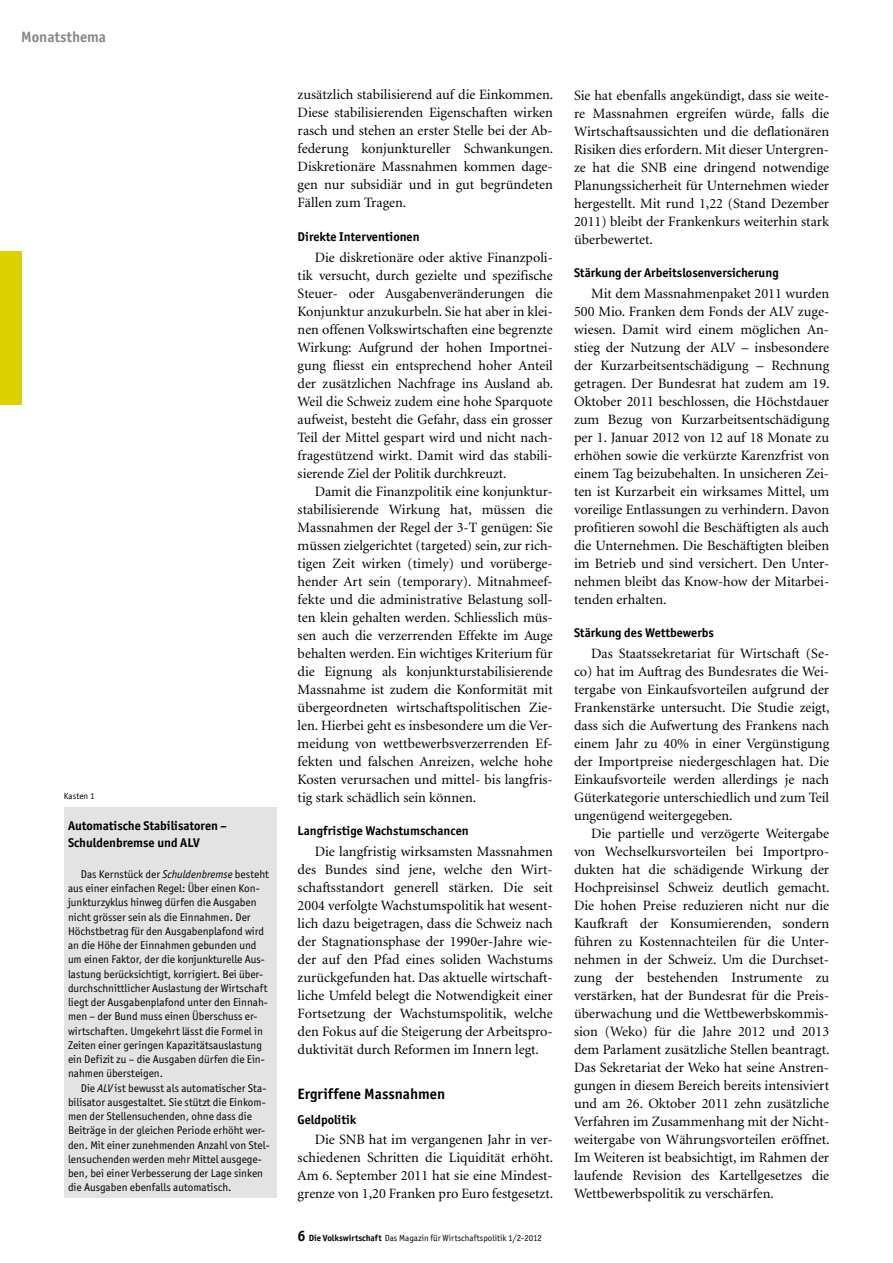
<style>
.page{position:relative;width:893px;height:1263px;background:#fff}
.page>*{position:absolute;margin:0;border:0;box-sizing:border-box;transform-origin:0 0}
.t1{font:700 15px "Officina San ITC";color:#000}
.t2{font:700 15px "Officina San ITC";color:#868786}
.t3{font:14.25px/18px "Minion";color:#000;text-align:justify}
.t4{font:700 12.75px/16.5px "Officina San ITC";color:#000}
.t5{font:11.25px/14.2px "Officina San ITC";color:#000}
.t6{font:9px "Officina San ITC";color:#000}
.s1{font-style:italic}
.s2{font-weight:700;font-size:15px}
.s3{font-weight:700}
</style>
<div class="page">
<div style="left:0;top:252px;width:21px;height:153px;background:#dcd100"></div>
<div style="left:64px;top:807px;width:212px;height:390px;background:#e3e3e3"></div>
<p class="t2" style="left:21px;top:27px;width:86px">Monatsthema</p>
<p class="t6" style="left:64px;top:791px;width:32px">Kasten 1</p>
<p class="t4" style="left:68px;top:818px;width:160px">Automatische Stabilisatoren –<br>Schuldenbremse und ALV</p>
<p class="t5" style="left:68px;top:867px;width:202px;text-indent:13px">Das Kernstück der <span class="s1">Schuldenbremse</span> besteht aus einer einfachen Regel: Über einen Kon&shy;junkturzyklus hinweg dürfen die Ausgaben nicht grösser sein als die Einnahmen. Der Höchstbetrag für den Ausgabenplafond wird an die Höhe der Einnahmen gebunden und um einen Faktor, der die konjunkturelle Aus&shy;lastung berücksichtigt, korrigiert. Bei über&shy;durchschnittlicher Auslastung der Wirtschaft liegt der Ausgabenplafond unter den Einnah&shy;men – der Bund muss einen Überschuss er&shy;wirtschaften. Umgekehrt lässt die Formel in Zeiten einer geringen Kapazitätsauslastung ein Defizit zu – die Ausgaben dürfen die Ein&shy;nahmen übersteigen.</p>
<p class="t5" style="left:68px;top:1080px;width:203px;text-indent:13px">Die <span class="s1">ALV</span> ist bewusst als automatischer Sta&shy;bilisator ausgestaltet. Sie stützt die Einkom&shy;men der Stellensuchenden, ohne dass die Beiträge in der gleichen Periode erhöht wer&shy;den. Mit einer zunehmenden Anzahl von Stel&shy;lensuchenden werden mehr Mittel ausgege&shy;ben, bei einer Verbesserung der Lage sinken die Ausgaben ebenfalls automatisch.</p>
<p class="t3" style="left:298px;top:86px;width:257px">zusätzlich stabilisierend auf die Einkommen.<br>Diese stabilisierenden Eigenschaften wirken rasch und stehen an erster Stelle bei der Ab&shy;federung konjunktureller Schwankungen.<br>Diskretionäre Massnahmen kommen dage&shy;gen nur subsidiär und in gut begründeten Fällen zum Tragen.</p>
<p class="t4" style="left:298px;top:228px;width:123px">Direkte Interventionen</p>
<p class="t3" style="left:298px;top:248px;width:257px;text-indent:17px">Die diskretionäre oder aktive Finanzpoli&shy;tik versucht, durch gezielte und spezifische Steuer- oder Ausgabenveränderungen die Konjunktur anzukurbeln. Sie hat aber in klei&shy;nen offenen Volkswirtschaften eine begrenzte Wirkung: Aufgrund der hohen Importnei&shy;gung fliesst ein entsprechend hoher Anteil der zusätzlichen Nachfrage ins Ausland ab.<br>Weil die Schweiz zudem eine hohe Sparquote aufweist, besteht die Gefahr, dass ein grosser Teil der Mittel gespart wird und nicht nach&shy;fragestützend wirkt. Damit wird das stabili&shy;sierende Ziel der Politik durchkreuzt.</p>
<p class="t3" style="left:298px;top:482px;width:257px;text-indent:17px">Damit die Finanzpolitik eine konjunktur&shy;stabilisierende Wirkung hat, müssen die Massnahmen der Regel der 3-T genügen: Sie müssen zielgerichtet (targeted) sein, zur rich&shy;tigen Zeit wirken (timely) und vorüberge&shy;hender Art sein (temporary). Mitnahmeef&shy;fekte und die administrative Belastung soll&shy;ten klein gehalten werden. Schliesslich müs&shy;sen auch die verzerrenden Effekte im Auge behalten werden. Ein wichtiges Kriterium für die Eignung als konjunkturstabilisierende Massnahme ist zudem die Konformität mit übergeordneten wirtschaftspolitischen Zie&shy;len. Hierbei geht es insbesondere um die Ver&shy;meidung von wettbewerbsverzerrenden Ef&shy;fekten und falschen Anreizen, welche hohe Kosten verursachen und mittel- bis langfris&shy;tig stark schädlich sein können.</p>
<p class="t4" style="left:298px;top:822px;width:172px">Langfristige Wachstumschancen</p>
<p class="t3" style="left:298px;top:842px;width:257px;text-indent:17px">Die langfristig wirksamsten Massnahmen des Bundes sind jene, welche den Wirt&shy;schaftsstandort generell stärken. Die seit 2004 verfolgte Wachstumspolitik hat wesent&shy;lich dazu beigetragen, dass die Schweiz nach der Stagnationsphase der 1990er-Jahre wie&shy;der auf den Pfad eines soliden Wachstums zurückgefunden hat. Das aktuelle wirtschaft&shy;liche Umfeld belegt die Notwendigkeit einer Fortsetzung der Wachstumspolitik, welche den Fokus auf die Steigerung der Arbeitspro&shy;duktivität durch Reformen im Innern legt.</p>
<p class="t1" style="left:298px;top:1084px;width:149px">Ergriffene Massnahmen</p>
<p class="t4" style="left:298px;top:1111px;width:60px">Geldpolitik</p>
<p class="t3" style="left:298px;top:1130px;width:257px;text-indent:17px">Die SNB hat im vergangenen Jahr in ver&shy;schiedenen Schritten die Liquidität erhöht.<br>Am 6. September 2011 hat sie eine Mindest&shy;grenze von 1,20 Franken pro Euro festgesetzt.</p>
<p class="t6" style="left:298px;top:1232px;width:246px"><span class="s2">6</span> <span class="s3">Die Volkswirtschaft</span> Das Magazin für Wirtschaftspolitik 1/2-2012</p>
<p class="t3" style="left:574px;top:86px;width:257px">Sie hat ebenfalls angekündigt, dass sie weite&shy;re Massnahmen ergreifen würde, falls die Wirtschaftsaussichten und die deflationären Risiken dies erfordern. Mit dieser Untergren&shy;ze hat die SNB eine dringend notwendige Planungssicherheit für Unternehmen wieder hergestellt. Mit rund 1,22 (Stand Dezember 2011) bleibt der Frankenkurs weiterhin stark überbewertet.</p>
<p class="t4" style="left:574px;top:264px;width:206px">Stärkung der Arbeitslosenversicherung</p>
<p class="t3" style="left:574px;top:284px;width:257px;text-indent:17px">Mit dem Massnahmenpaket 2011 wurden 500 Mio. Franken dem Fonds der ALV zuge&shy;wiesen. Damit wird einem möglichen An&shy;stieg der Nutzung der ALV – insbesondere der Kurzarbeitsentschädigung – Rechnung getragen. Der Bundesrat hat zudem am 19.<br>Oktober 2011 beschlossen, die Höchstdauer zum Bezug von Kurzarbeitsentschädigung per 1. Januar 2012 von 12 auf 18 Monate zu erhöhen sowie die verkürzte Karenzfrist von einem Tag beizubehalten. In unsicheren Zei&shy;ten ist Kurzarbeit ein wirksames Mittel, um voreilige Entlassungen zu verhindern. Davon profitieren sowohl die Beschäftigten als auch die Unternehmen. Die Beschäftigten bleiben im Betrieb und sind versichert. Den Unter&shy;nehmen bleibt das Know-how der Mitarbei&shy;tenden erhalten.</p>
<p class="t4" style="left:574px;top:624px;width:141px">Stärkung des Wettbewerbs</p>
<p class="t3" style="left:574px;top:644px;width:257px;text-indent:17px">Das Staatssekretariat für Wirtschaft (Se&shy;co) hat im Auftrag des Bundesrates die Wei&shy;tergabe von Einkaufsvorteilen aufgrund der Frankenstärke untersucht. Die Studie zeigt, dass sich die Aufwertung des Frankens nach einem Jahr zu 40% in einer Vergünstigung der Importpreise niedergeschlagen hat. Die Einkaufsvorteile werden allerdings je nach Güterkategorie unterschiedlich und zum Teil ungenügend weitergegeben.</p>
<p class="t3" style="left:574px;top:824px;width:257px;text-indent:17px">Die partielle und verzögerte Weitergabe von Wechselkursvorteilen bei Importpro&shy;dukten hat die schädigende Wirkung der Hochpreisinsel Schweiz deutlich gemacht.<br>Die hohen Preise reduzieren nicht nur die Kaufkraft der Konsumierenden, sondern führen zu Kostennachteilen für die Unter&shy;nehmen in der Schweiz. Um die Durchset&shy;zung der bestehenden Instrumente zu verstärken, hat der Bundesrat für die Preis&shy;überwachung und die Wettbewerbskommis&shy;sion (Weko) für die Jahre 2012 und 2013 dem Parlament zusätzliche Stellen beantragt.<br>Das Sekretariat der Weko hat seine Anstren&shy;gungen in diesem Bereich bereits intensiviert und am 26. Oktober 2011 zehn zusätzliche Verfahren im Zusammenhang mit der Nicht&shy;weitergabe von Währungsvorteilen eröffnet.<br>Im Weiteren ist beabsichtigt, im Rahmen der laufende Revision des Kartellgesetzes die Wettbewerbspolitik zu verschärfen.</p>
</div>
